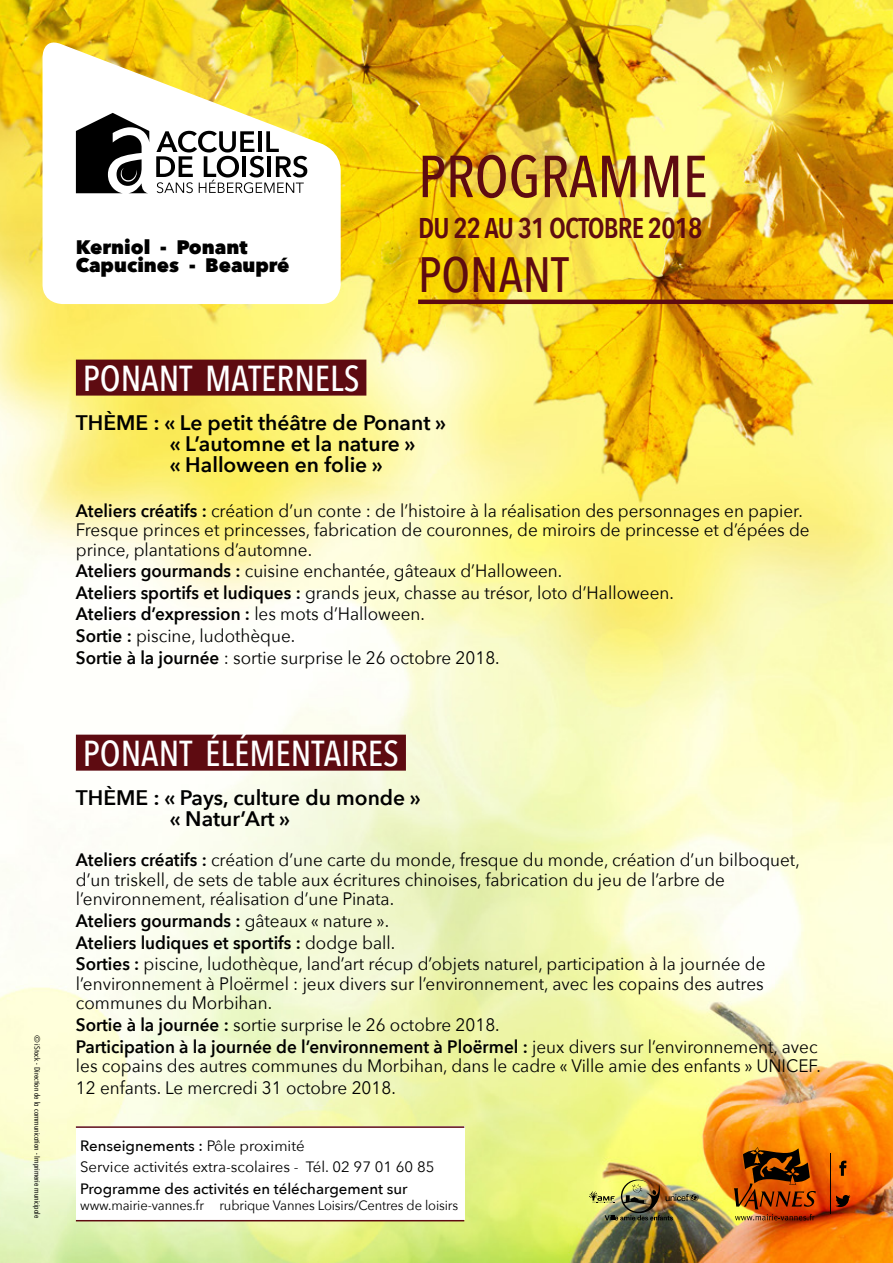
<style>
.page{position:relative;width:893px;height:1263px;background:#fff}
.page>*{position:absolute;margin:0;border:0;box-sizing:border-box;transform-origin:0 0}
.t1{font:500 58.5px "Avenir Next Condensed";color:#5e0b11}
.t2{font:500 49.5px "Avenir Next Condensed";color:#5e0b11}
.t3{font:500 36px "Avenir Next Condensed";color:#fff}
.t4{font:600 28.5px "Avenir Next Condensed";letter-spacing:-.03em;color:#5e0b11}
.t5{font:600 21px/21px "Avenir Next";color:#000}
.t6{font:800 19.5px/18px "Avenir Next";color:#000}
.t7{font:18px/21.6px "Avenir Next";color:#000;scale:.95 1}
.t8{font:600 18px/21.6px "Avenir Next";color:#000;scale:.95 1}
.t9{font:15px/20.7px "Avenir Next";color:#000}
.t10{font:500 15px "Avenir Next";color:#000}
.t11{font:13.5px "Avenir Next";letter-spacing:-.01em;color:#000;scale:.96 1}
.t12{font:300 condensed 7.35px "Futura Std";color:#000;scale:1.33 1}
.s1{font-weight:600}
.s2{font-weight:400}
.s3{font-weight:500}
</style>
<div class="page">
<img style="left:0;top:0;width:893px;height:1263px">
<svg style="left:43px;top:37px;width:298px;height:267px"></svg>
<svg style="left:156px;top:131px;width:151px;height:62px"></svg>
<svg style="left:76px;top:113px;width:73px;height:80px"></svg>
<hr style="left:418px;top:300px;width:475px;height:4px;background:#5e0b11">
<div style="left:76px;top:1127px;width:388px;height:93px;background:#fff"></div>
<hr style="left:76px;top:1126px;width:388px;height:2px;background:#5e0b11">
<hr style="left:76px;top:1220px;width:388px;height:1px;background:#5e0b11">
<div style="left:76px;top:360px;width:290px;height:36px;background:#5e0b11"></div>
<div style="left:76px;top:735px;width:330px;height:36px;background:#5e0b11"></div>
<svg style="left:835px;top:1195px;width:15px;height:12px"></svg>
<svg style="left:839px;top:1161px;width:7px;height:15px"></svg>
<svg style="left:734px;top:1147px;width:82px;height:73px;background:#9c4305"></svg>
<hr style="left:830px;top:1153px;width:1px;height:61px;background:#000">
<img style="left:589px;top:1179px;width:110px;height:41px">
<p class="t12" style="left:42px;top:1035px;width:139px;rotate:90deg">© iStock - Direction de la communication - Imprimerie municipale</p>
<p class="t6" style="left:76px;top:238px;width:215px">Kerniol - Ponant<br>Capucines - Beaupré</p>
<h1 class="t1" style="left:418px;top:141px;width:291px">PROGRAMME</h1>
<h3 class="t4" style="left:418px;top:203px;width:286px">DU 22 AU 31 OCTOBRE 2018</h3>
<h2 class="t2" style="left:418px;top:244px;width:152px">PONANT</h2>
<h3 class="t3" style="left:83px;top:357px;width:278px">PONANT MATERNELS</h3>
<p class="t5" style="left:170px;top:411px;width:278px;text-indent:-94px">THÈME : « Le petit théâtre de Ponant » « L’automne et la nature »<br>« Halloween en folie »</p>
<p class="t7" style="left:76px;top:500px;width:774px;line-height:19.5px"><span class="s1">Ateliers créatifs :</span> création d’un conte : de l’histoire à la réalisation des personnages en papier.<br>Fresque princes et princesses, fabrication de couronnes, de miroirs de princesse et d’épées de prince, plantations d’automne.</p>
<p class="t7" style="left:76px;top:559px;width:631px"><span class="s1">Ateliers gourmands :</span> cuisine enchantée, gâteaux d’Halloween.<br><span class="s1">Ateliers sportifs et ludiques :</span> grands jeux, chasse au trésor, loto d’Halloween.<br><span class="s1">Ateliers d’expression :</span> les mots d’Halloween.<br><span class="s1">Sortie :</span> piscine, ludothèque.<br><span class="s1">Sortie à la journée</span> : sortie surprise le 26 octobre 2018.</p>
<h3 class="t3" style="left:83px;top:732px;width:318px">PONANT ÉLÉMENTAIRES</h3>
<p class="t5" style="left:170px;top:786px;width:252px;text-indent:-94px">THÈME : « Pays, culture du monde » « Natur’Art »</p>
<p class="t7" style="left:76px;top:850px;width:763px;line-height:19.5px"><span class="s1">Ateliers créatifs :</span> création d’une carte du monde, fresque du monde, création d’un bilboquet, d’un triskell, de sets de table aux écritures chinoises, fabrication du jeu de l’arbre de l’environnement, réalisation d’une Pinata.</p>
<p class="t7" style="left:76px;top:909px;width:727px"><span class="s1">Ateliers gourmands :</span> gâteaux « nature ».<br><span class="s1">Ateliers ludiques et sportifs :</span> dodge ball.<br><span class="s1">Sorties :</span> piscine, ludothèque, land’art récup d’objets naturel, participation à la journée de</p>
<p class="t7" style="left:76px;top:973px;width:725px;line-height:19.5px">l’environnement à Ploërmel : jeux divers sur l’environnement, avec les copains des autres communes du Morbihan.</p>
<p class="t8" style="left:76px;top:1013px;width:782px">Sortie à la journée : <span class="s2">sortie surprise le 26 octobre 2018.<br></span>Participation à la journée de l’environnement à Ploërmel : <span class="s2">jeux divers sur l’environnement, avec</span></p>
<p class="t7" style="left:76px;top:1054px;width:786px">les copains des autres communes du Morbihan, dans le cadre « Ville amie des enfants » UNICEF.<br>12 enfants. Le mercredi 31 octobre 2018.</p>
<p class="t9" style="left:80px;top:1135px;width:356px"><span class="s3">Renseignements :</span> Pôle proximité<br>Service activités extra-scolaires - Tél. 02 97 01 60 85</p>
<p class="t10" style="left:80px;top:1176px;width:329px">Programme des activités en téléchargement sur</p>
<p class="t11" style="left:80px;top:1194px;width:395px">www.mairie-vannes.fr rubrique Vannes Loisirs/Centres de loisirs</p>
</div>
